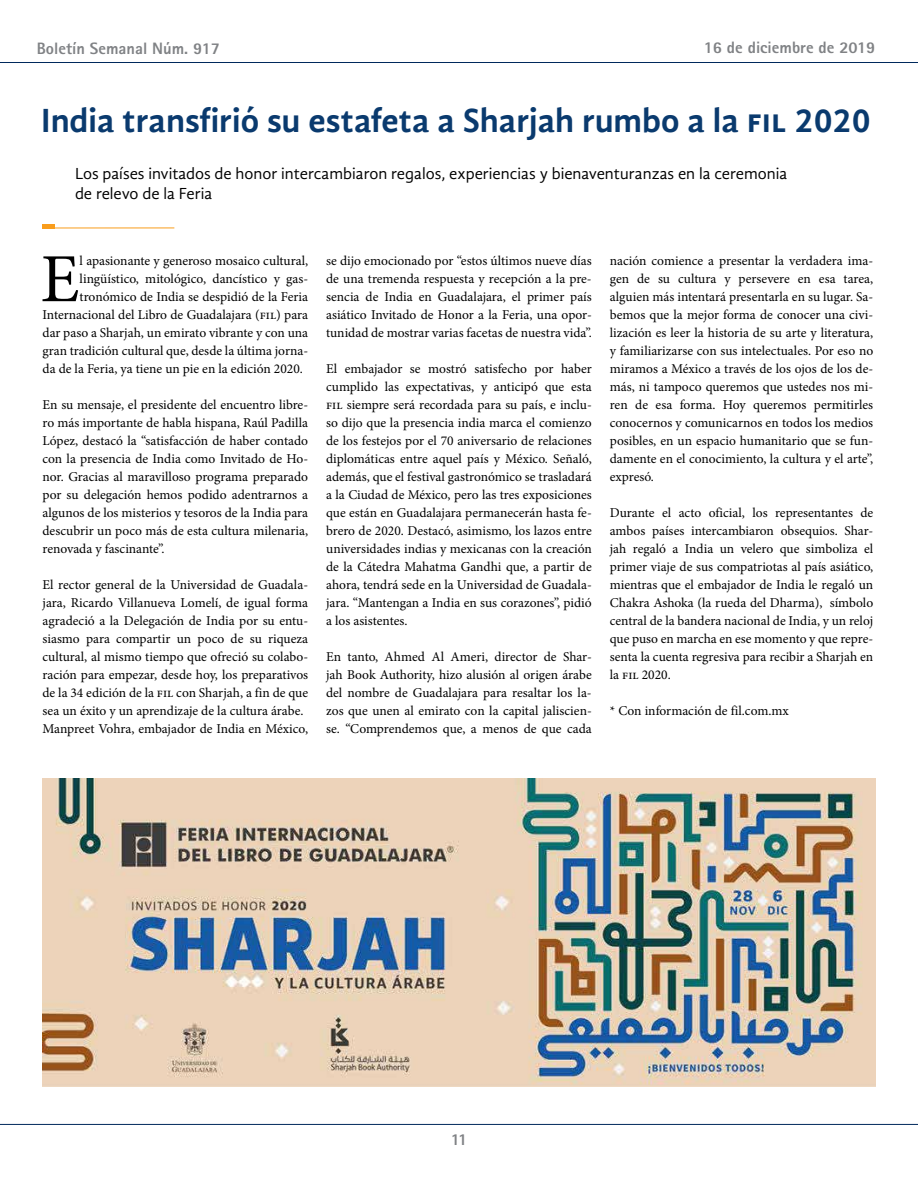
<style>
.page{position:relative;width:918px;height:1188px;background:#fff}
.page>*{position:absolute;margin:0;border:0;box-sizing:border-box;transform-origin:0 0}
.t1{font:68.85px "Minion Pro";color:#000}
.t2{font:700 34.5px "Gandhi Sans";color:#0a3a6e}
.t3{font:16.5px/19.5px "Gandhi Sans";color:#000}
.t4{font:800 16.5px "Rotis Sans Serif";color:#808285}
.t5{font:13.5px/18px "Minion Pro";color:#000;text-align:justify}
</style>
<div class="page">
<hr style="left:0;top:62px;width:918px;height:1px;background:#00295c">
<hr style="left:0;top:1124px;width:918px;height:1px;background:#00295c">
<hr style="left:43px;top:228px;width:131px;height:1px;background:#f99d1c">
<div style="left:43px;top:224px;width:12px;height:5px;background:#f99d1c"></div>
<img style="left:43px;top:779px;width:832px;height:308px">
<p class="t4" style="left:37px;top:38px;width:185px">Boletín Semanal Núm. 917</p>
<p class="t4" style="left:704px;top:37px;width:173px">16 de diciembre de 2019</p>
<h2 class="t2" style="left:41px;top:100px;width:831px">India transfirió su estafeta a Sharjah rumbo a la fil 2020</h2>
<p class="t3" style="left:75px;top:164px;width:714px">Los países invitados de honor intercambiaron regalos, experiencias y bienaventuranzas en la ceremonia de relevo de la Feria</p>
<h1 class="t1" style="left:41px;top:233px;width:41px">E</h1>
<p class="t5" style="left:80px;top:252px;width:230px">l apasionante y generoso mosaico cultural,</p>
<p class="t5" style="left:80px;top:270px;width:230px">lingüístico, mitológico, dancístico y gas-</p>
<p class="t5" style="left:80px;top:288px;width:230px">tronómico de India se despidió de la Feria</p>
<p class="t5" style="left:43px;top:306px;width:267px">Internacional del Libro de Guadalajara (fil) para</p>
<p class="t5" style="left:43px;top:324px;width:267px">dar paso a Sharjah, un emirato vibrante y con una</p>
<p class="t5" style="left:43px;top:342px;width:267px">gran tradición cultural que, desde la última jorna-</p>
<p class="t5" style="left:43px;top:360px;width:262px">da de la Feria, ya tiene un pie en la edición 2020.</p>
<p class="t5" style="left:43px;top:396px;width:267px">En su mensaje, el presidente del encuentro libre&shy;ro más importante de habla hispana, Raúl Padilla López, destacó la “satisfacción de haber contado con la presencia de India como Invitado de Ho&shy;nor. Gracias al maravilloso programa preparado por su delegación hemos podido adentrarnos a algunos de los misterios y tesoros de la India para descubrir un poco más de esta cultura milenaria, renovada y fascinante”.</p>
<p class="t5" style="left:43px;top:576px;width:267px;text-align:left">El rector general de la Universidad de Guadala&shy;jara, Ricardo Villanueva Lomelí, de igual forma agradeció a la Delegación de India por su entu&shy;siasmo para compartir un poco de su riqueza cultural, al mismo tiempo que ofreció su colabo&shy;ración para empezar, desde hoy, los preparativos de la 34 edición de la fil con Sharjah, a fin de que sea un éxito y un aprendizaje de la cultura árabe.<br>Manpreet Vohra, embajador de India en México,</p>
<p class="t5" style="left:326px;top:252px;width:267px">se dijo emocionado por “estos últimos nueve días de una tremenda respuesta y recepción a la pre&shy;sencia de India en Guadalajara, el primer país asiático Invitado de Honor a la Feria, una opor&shy;tunidad de mostrar varias facetas de nuestra vida”.</p>
<p class="t5" style="left:326px;top:360px;width:267px">El embajador se mostró satisfecho por haber cumplido las expectativas, y anticipó que esta fil siempre será recordada para su país, e inclu&shy;so dijo que la presencia india marca el comienzo de los festejos por el 70 aniversario de relaciones diplomáticas entre aquel país y México. Señaló, además, que el festival gastronómico se trasladará a la Ciudad de México, pero las tres exposiciones que están en Guadalajara permanecerán hasta fe&shy;brero de 2020. Destacó, asimismo, los lazos entre universidades indias y mexicanas con la creación de la Cátedra Mahatma Gandhi que, a partir de ahora, tendrá sede en la Universidad de Guadala&shy;jara. “Mantengan a India en sus corazones”, pidió a los asistentes.</p>
<p class="t5" style="left:326px;top:648px;width:267px">En tanto, Ahmed Al Ameri, director de Shar&shy;jah Book Authority, hizo alusión al origen árabe del nombre de Guadalajara para resaltar los la&shy;zos que unen al emirato con la capital jaliscien&shy;se. “Comprendemos que, a menos de que cada</p>
<p class="t5" style="left:610px;top:252px;width:265px">nación comience a presentar la verdadera ima&shy;gen de su cultura y persevere en esa tarea, alguien más intentará presentarla en su lugar. Sa&shy;bemos que la mejor forma de conocer una civi&shy;lización es leer la historia de su arte y literatura, y familiarizarse con sus intelectuales. Por eso no miramos a México a través de los ojos de los de&shy;más, ni tampoco queremos que ustedes nos mi&shy;ren de esa forma. Hoy queremos permitirles conocernos y comunicarnos en todos los medios posibles, en un espacio humanitario que se fun&shy;damente en el conocimiento, la cultura y el arte”, expresó.</p>
<p class="t5" style="left:610px;top:504px;width:265px">Durante el acto oficial, los representantes de ambos países intercambiaron obsequios. Shar&shy;jah regaló a India un velero que simboliza el primer viaje de sus compatriotas al país asiático, mientras que el embajador de India le regaló un Chakra Ashoka (la rueda del Dharma), símbolo central de la bandera nacional de India, y un reloj que puso en marcha en ese momento y que repre&shy;senta la cuenta regresiva para recibir a Sharjah en la fil 2020.</p>
<p class="t5" style="left:610px;top:702px;width:181px">* Con información de fil.com.mx</p>
<p class="t4" style="left:451px;top:1129px;width:18px">11</p>
</div>
